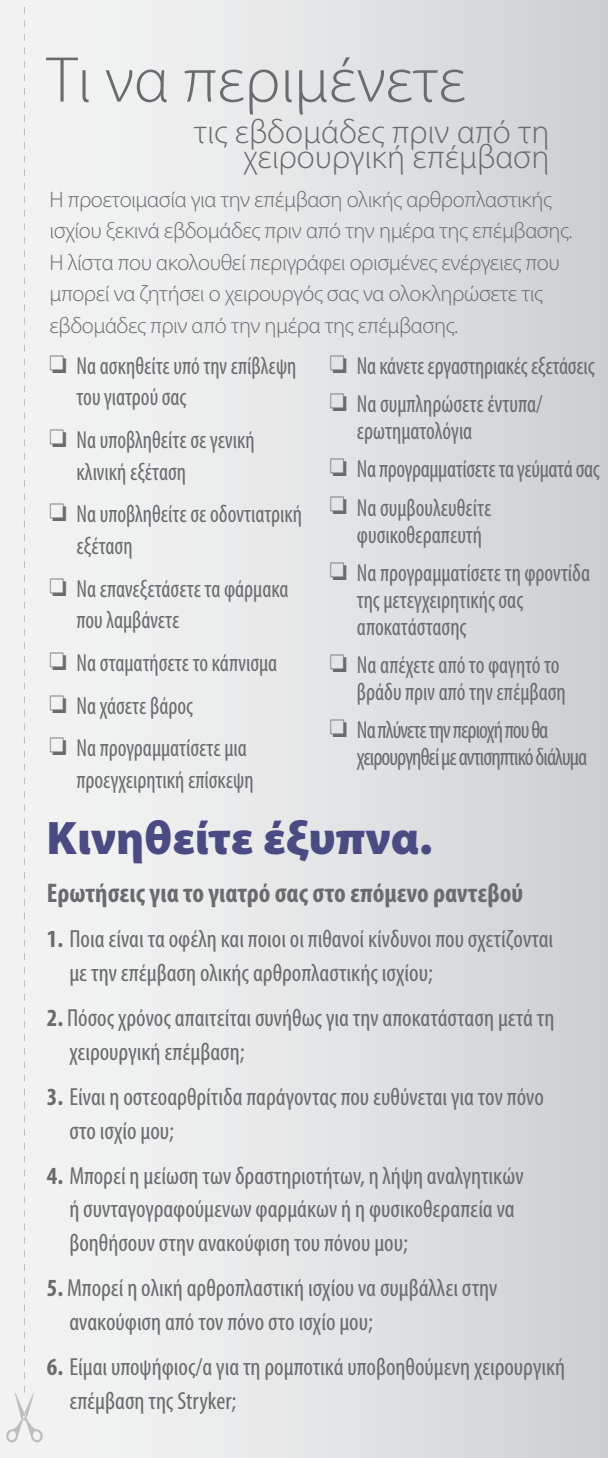
<style>
.page{position:relative;width:608px;height:1458px;background:#fff}
.page>*{position:absolute;margin:0;border:0;box-sizing:border-box;transform-origin:0 0}
.t1{font:300 65.25px "Myriad Pro";color:#6a6b6e}
.t2{font:900 47.25px "Myriad Pro";color:#4b4b83}
.t3{font:300 33.75px/24.8px "Myriad Pro";color:#6a6b6e;text-align:right}
.t4{font:700 condensed 27px "Myriad Pro";color:#6a6b6e}
.t5{font:condensed 24.75px/33.8px "Myriad Pro";color:#6a6b6e}
.t6{font:condensed 24.75px/31.5px "Myriad Pro";color:#6a6b6e;scale:.92 1}
.t7{font:condensed 24.75px/27px "Myriad Pro";letter-spacing:-.04em;color:#6a6b6e;scale:.93 1}
.t8{font:300 22.5px/31.5px "Myriad Pro";letter-spacing:-.02em;color:#6a6b6e}
.s1{font-weight:700}
</style>
<div class="page">
<div style="left:0;top:0;width:608px;height:1458px;background:linear-gradient(to right,#f7f8f8,#cfd1d2)"></div>
<div style="left:6px;top:0;width:37px;height:1443px;background:#f2f2f3"></div>
<h1 class="t1" style="left:47px;top:41px;width:420px">Τι να περιμένετε</h1>
<h3 class="t3" style="left:194px;top:119px;width:357px">τις εβδομάδες πριν από τη χειρουργική επέμβαση</h3>
<p class="t8" style="left:50px;top:183px;width:524px">Η προετοιμασία για την επέμβαση ολικής αρθροπλαστικής ισχίου ξεκινά εβδομάδες πριν από την ημέρα της επέμβασης.<br>Η λίστα που ακολουθεί περιγράφει ορισμένες ενέργειες που μπορεί να ζητήσει ο χειρουργός σας να ολοκληρώσετε τις εβδομάδες πριν από την ημέρα της επέμβασης.</p>
<p class="t6" style="left:76px;top:350px;width:240px;text-indent:-27px">❏ Να ασκηθείτε υπό την επίβλεψη του γιατρού σας</p>
<p class="t6" style="left:76px;top:424px;width:195px;text-indent:-27px">❏ Να υποβληθείτε σε γενική κλινική εξέταση</p>
<p class="t6" style="left:76px;top:498px;width:246px;text-indent:-27px">❏ Να υποβληθείτε σε οδοντιατρική εξέταση</p>
<p class="t6" style="left:76px;top:572px;width:232px;text-indent:-27px">❏ Να επανεξετάσετε τα φάρμακα που λαμβάνετε</p>
<p class="t6" style="left:49px;top:641px;width:249px;line-height:42.8px">❏ Να σταματήσετε το κάπνισμα ❏ Να χάσετε βάρος<br>❏ Να προγραμματίσετε μια</p>
<p class="t6" style="left:76px;top:764px;width:194px">προεγχειρητική επίσκεψη</p>
<p class="t6" style="left:330px;top:346px;width:289px;line-height:38.2px">❏ Να κάνετε εργαστηριακές εξετάσεις ❏ Να συμπληρώσετε έντυπα/</p>
<p class="t6" style="left:330px;top:412px;width:295px;line-height:38.2px;text-indent:27px">ερωτηματολόγια<br>❏ Να προγραμματίσετε τα γεύματά σας ❏ Να συμβουλευθείτε</p>
<p class="t6" style="left:330px;top:515px;width:284px;line-height:38.2px;text-indent:27px">φυσικοθεραπευτή<br>❏ Να προγραμματίσετε τη φροντίδα</p>
<p class="t6" style="left:357px;top:586px;width:182px;line-height:27px">της μετεγχειρητικής σας αποκατάστασης</p>
<p class="t6" style="left:330px;top:651px;width:258px;line-height:27px;text-align:right">❏ Να απέχετε από το φαγητό το βράδυ πριν από την επέμβαση</p>
<p class="t7" style="left:357px;top:716px;width:249px;text-indent:-27px">❏ Να πλύνετε την περιοχή που θα χειρουργηθεί με αντισηπτικό διάλυμα</p>
<h2 class="t2" style="left:47px;top:806px;width:387px">Κινηθείτε έξυπνα.</h2>
<p class="t4" style="left:47px;top:876px;width:477px">Ερωτήσεις για το γιατρό σας στο επόμενο ραντεβού</p>
<p class="t5" style="left:69px;top:922px;width:485px;text-indent:-22px"><span class="s1">1.</span> Ποια είναι τα οφέλη και ποιοι οι πιθανοί κίνδυνοι που σχετίζονται με την επέμβαση ολικής αρθροπλαστικής ισχίου;</p>
<p class="t5" style="left:69px;top:1001px;width:486px;text-indent:-22px"><span class="s1">2.</span> Πόσος χρόνος απαιτείται συνήθως για την αποκατάσταση μετά τη χειρουργική επέμβαση;</p>
<p class="t5" style="left:69px;top:1080px;width:476px;text-indent:-22px"><span class="s1">3.</span> Είναι η οστεοαρθρίτιδα παράγοντας που ευθύνεται για τον πόνο στο ισχίο μου;</p>
<p class="t5" style="left:69px;top:1158px;width:455px;text-indent:-22px"><span class="s1">4.</span> Μπορεί η μείωση των δραστηριοτήτων, η λήψη αναλγητικών ή συνταγογραφούμενων φαρμάκων ή η φυσικοθεραπεία να βοηθήσουν στην ανακούφιση του πόνου μου;</p>
<p class="t5" style="left:69px;top:1271px;width:429px;text-indent:-22px"><span class="s1">5.</span> Μπορεί η ολική αρθροπλαστική ισχίου να συμβάλλει στην ανακούφιση από τον πόνο στο ισχίο μου;</p>
<p class="t5" style="left:69px;top:1350px;width:497px;text-indent:-22px"><span class="s1">6.</span> Είμαι υποψήφιος/α για τη ρομποτικά υποβοηθούμενη χειρουργική επέμβαση της Stryker;</p>
</div>
